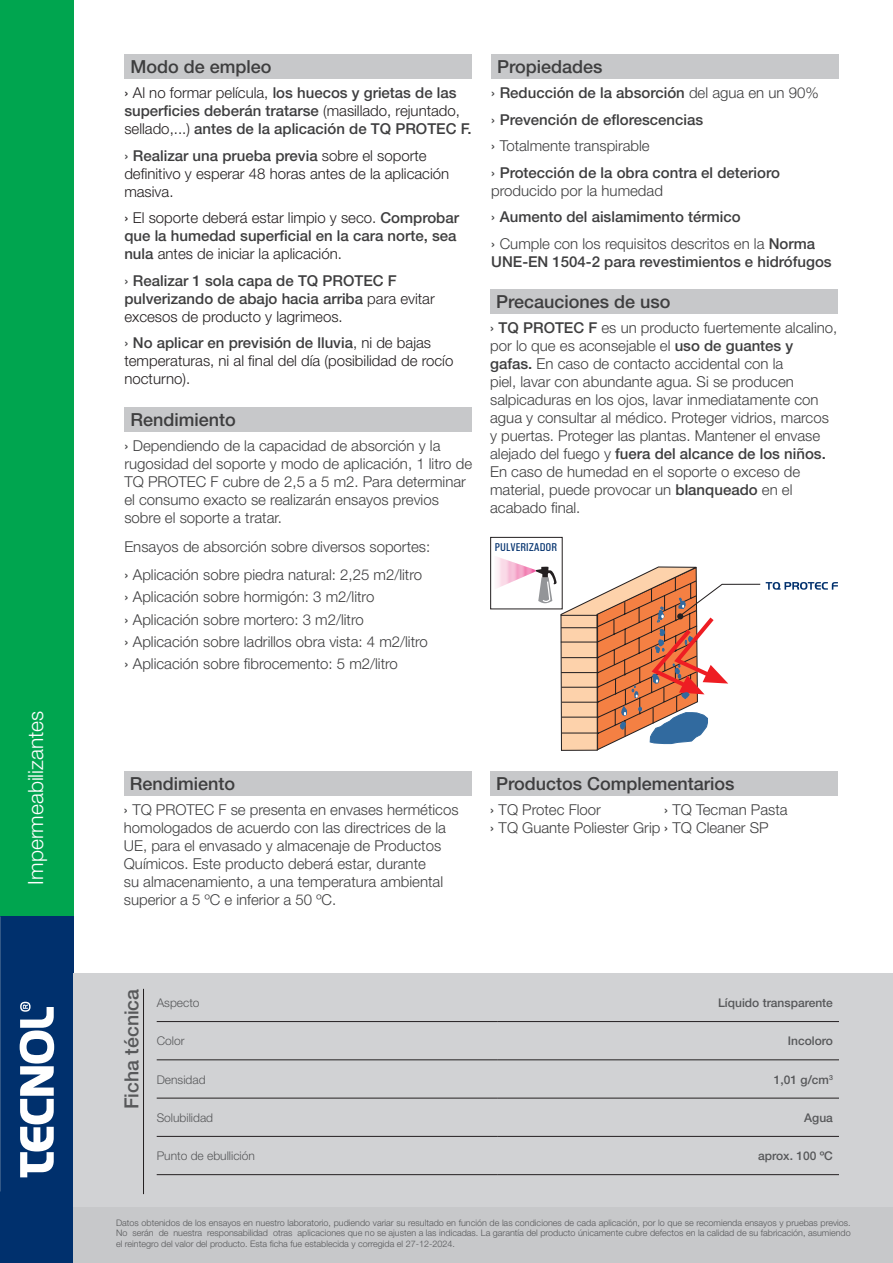
<style>
.page{position:relative;width:893px;height:1263px;background:#fff}
.page>*{position:absolute;margin:0;border:0;box-sizing:border-box;transform-origin:0 0}
.t1{font:300 21px "Helvetica Neue";color:#fff}
.Ficha_técnica{font:500 19.5px "Helvetica Neue";color:#57585a}
.Subtitulos{font:500 18px "Helvetica Neue LT Pro";color:#3e3e3f}
.Texto{font:300 15px/18px "Helvetica Neue LT Pro";color:#3e3e3f}
.t2{font:500 15px/18px "Helvetica Neue LT Pro";color:#3e3e3f}
.t3{font:300 15px/18px "Helvetica Neue LT Pro";color:#231f20}
.TITOLS{font:500 12px "Helvetica Neue";color:#57585a}
.TITOLS-2{font:300 12px "Helvetica Neue";color:#57585a}
.t4{font:500 condensed 11.4px "Univers";color:#00306d}
.t5{font:300 9px/10.5px "Helvetica Neue";color:#57585a;text-align:justify}
.s1{font-weight:400;color:#231f20}
.s2{font-weight:300;color:#231f20}
.s3{font-weight:400;color:#3e3e3f}
.s4{font-weight:500;color:#3e3e3f}
.s5{font-weight:400}
.s6{font-weight:300}
.s7{font-weight:500}
</style>
<div class="page">
<div style="left:0;top:0;width:74px;height:1263px;background:#00a54f"></div>
<div style="left:0;top:916px;width:74px;height:347px;background:#00306d"></div>
<svg style="left:20px;top:1002px;width:34px;height:175px"></svg>
<div style="left:74px;top:1207px;width:819px;height:56px;background:#c7c8ca"></div>
<div style="left:74px;top:974px;width:819px;height:233px;background:#d1d2d4"></div>
<hr style="left:143px;top:989px;width:1px;height:205px;background:#231f20">
<div style="left:491px;top:54px;width:348px;height:25px;background:#c7c8ca"></div>
<div style="left:490px;top:771px;width:348px;height:25px;background:#c7c8ca"></div>
<div style="left:124px;top:54px;width:348px;height:25px;background:#c7c8ca"></div>
<div style="left:124px;top:407px;width:348px;height:25px;background:#c7c8ca"></div>
<div style="left:124px;top:771px;width:348px;height:25px;background:#c7c8ca"></div>
<div style="left:490px;top:289px;width:348px;height:25px;background:#c7c8ca"></div>
<hr style="left:157px;top:1174px;width:341px;height:1px;background:#231f20">
<hr style="left:498px;top:1174px;width:341px;height:1px;background:#231f20">
<hr style="left:157px;top:1021px;width:341px;height:1px;background:#231f20">
<hr style="left:498px;top:1021px;width:341px;height:1px;background:#231f20">
<hr style="left:157px;top:1059px;width:341px;height:1px;background:#231f20">
<hr style="left:498px;top:1059px;width:341px;height:1px;background:#231f20">
<hr style="left:157px;top:1098px;width:341px;height:1px;background:#231f20">
<hr style="left:498px;top:1098px;width:341px;height:1px;background:#231f20">
<hr style="left:157px;top:1136px;width:341px;height:1px;background:#231f20">
<hr style="left:498px;top:1136px;width:341px;height:1px;background:#231f20">
<div style="left:490px;top:537px;width:73px;height:72px;border:1px solid #231f20"></div>
<svg style="left:493px;top:555px;width:345px;height:196px"></svg>
<h1 class="t1" style="left:23px;top:884px;width:175px;rotate:-90deg">Impermeabilizantes</h1>
<p class="Subtitulos" style="left:130px;top:56px;width:143px">Modo de empleo</p>
<p class="t2" style="left:124px;top:84px;width:349px"><span class="s1">›</span> <span class="s2">Al no formar película,</span> los huecos y grietas de las superficies deberán tratarse <span class="s2">(masillado, rejuntado, sellado,...)</span> antes de la aplicación de TQ PROTEC F.</p>
<p class="t3" style="left:124px;top:146px;width:326px"><span class="s3">›</span> <span class="s4">Realizar una prueba previa</span> sobre el soporte definitivo y esperar 48 horas antes de la aplicación masiva.</p>
<p class="t3" style="left:124px;top:208px;width:336px"><span class="s5">›</span> El soporte deberá estar limpio y seco. <span class="s4">Comprobar que la humedad superficial en la cara norte, sea nula</span> antes de iniciar la aplicación.</p>
<p class="t2" style="left:124px;top:271px;width:312px"><span class="s5">›</span> Realizar 1 sola capa de TQ PROTEC F pulverizando de abajo hacia arriba <span class="s2">para evitar excesos de producto y lagrimeos.</span></p>
<p class="t3" style="left:124px;top:333px;width:330px"><span class="s3">›</span> <span class="s4">No aplicar en previsión de lluvia</span>, ni de bajas temperaturas, ni al final del día (posibilidad de rocío nocturno).</p>
<p class="Subtitulos" style="left:130px;top:408px;width:107px">Rendimiento</p>
<p class="Texto" style="left:124px;top:436px;width:349px"><span class="s5">›</span> Dependiendo de la capacidad de absorción y la rugosidad del soporte y modo de aplicación, 1 litro de TQ PROTEC F cubre de 2,5 a 5 m2. Para determinar el consumo exacto se realizarán ensayos previos sobre el soporte a tratar.</p>
<p class="Texto" style="left:124px;top:537px;width:307px">Ensayos de absorción sobre diversos soportes:</p>
<p class="Texto" style="left:124px;top:565px;width:299px"><span class="s5">›</span> Aplicación sobre piedra natural: 2,25 m2/litro</p>
<p class="Texto" style="left:124px;top:588px;width:251px"><span class="s5">›</span> Aplicación sobre hormigón: 3 m2/litro</p>
<p class="Texto" style="left:124px;top:610px;width:241px"><span class="s5">›</span> Aplicación sobre mortero: 3 m2/litro</p>
<p class="Texto" style="left:124px;top:632px;width:305px"><span class="s5">›</span> Aplicación sobre ladrillos obra vista: 4 m2/litro</p>
<p class="Texto" style="left:124px;top:654px;width:275px"><span class="s5">›</span> Aplicación sobre fibrocemento: 5 m2/litro</p>
<p class="Subtitulos" style="left:497px;top:56px;width:107px">Propiedades</p>
<p class="t2" style="left:491px;top:84px;width:329px"><span class="s5">›</span> Reducción de la absorción <span class="s6">del agua en un 90%</span></p>
<p class="t2" style="left:491px;top:110px;width:213px"><span class="s5">›</span> Prevención de eflorescencias</p>
<p class="Texto" style="left:491px;top:136px;width:160px"><span class="s5">›</span> Totalmente transpirable</p>
<p class="t2" style="left:491px;top:163px;width:290px"><span class="s5">›</span> Protección de la obra contra el deterioro <span class="s6">producido por la humedad</span></p>
<p class="t2" style="left:491px;top:208px;width:251px"><span class="s5">›</span> Aumento del aislamimento térmico</p>
<p class="t2" style="left:491px;top:234px;width:342px"><span class="s5">›</span> <span class="s6">Cumple con los requisitos descritos en la</span> Norma<br>UNE-EN 1504-2 para revestimientos e hidrófugos</p>
<p class="Subtitulos" style="left:496px;top:291px;width:176px">Precauciones de uso</p>
<p class="Texto" style="left:490px;top:319px;width:349px"><span class="s5">›</span> <span class="s7">TQ PROTEC F</span> es un producto fuertemente alcalino, por lo que es aconsejable el <span class="s7">uso de guantes y gafas.</span> En caso de contacto accidental con la<br>piel, lavar con abundante agua. Si se producen salpicaduras en los ojos, lavar inmediatamente con agua y consultar al médico. Proteger vidrios, marcos y puertas. Proteger las plantas. Mantener el envase alejado del fuego y <span class="s7">fuera del alcance de los niños.<br></span>En caso de humedad en el soporte o exceso de material, puede provocar un <span class="s7">blanqueado</span> en el acabado final.</p>
<p class="t4" style="left:495px;top:541px;width:64px">PULVERIZADOR</p>
<p class="Subtitulos" style="left:130px;top:772px;width:107px">Rendimiento</p>
<p class="Texto" style="left:124px;top:800px;width:336px"><span class="s5">›</span> TQ PROTEC F se presenta en envases herméticos homologados de acuerdo con las directrices de la UE, para el envasado y almacenaje de Productos Químicos. Este producto deberá estar, durante<br>su almacenamiento, a una temperatura ambiental superior a 5 ºC e inferior a 50 ºC.</p>
<p class="Subtitulos" style="left:496px;top:772px;width:240px">Productos Complementarios</p>
<p class="Texto" style="left:490px;top:800px;width:112px"><span class="s5">›</span> TQ Protec Floor</p>
<p class="Texto" style="left:490px;top:818px;width:280px"><span class="s5">›</span> TQ Guante Poliester Grip <span class="s5">›</span> TQ Cleaner SP</p>
<p class="Texto" style="left:664px;top:800px;width:125px"><span class="s5">›</span> TQ Tecman Pasta</p>
<p class="Ficha_técnica" style="left:120px;top:1109px;width:122px;rotate:-90deg">Ficha técnica</p>
<p class="TITOLS-2" style="left:157px;top:995px;width:44px">Aspecto</p>
<p class="TITOLS" style="left:718px;top:996px;width:116px">Líquido transparente</p>
<p class="TITOLS-2" style="left:157px;top:1034px;width:29px">Color</p>
<p class="TITOLS" style="left:788px;top:1034px;width:47px">Incoloro</p>
<p class="TITOLS-2" style="left:157px;top:1072px;width:50px">Densidad</p>
<p class="TITOLS" style="left:774px;top:1072px;width:61px">1,01 g/cm<sup>3</sup></p>
<p class="TITOLS-2" style="left:157px;top:1110px;width:58px">Solubilidad</p>
<p class="TITOLS" style="left:804px;top:1110px;width:30px">Agua</p>
<p class="TITOLS-2" style="left:157px;top:1148px;width:100px">Punto de ebullición</p>
<p class="TITOLS" style="left:758px;top:1149px;width:76px">aprox. 100 ºC</p>
<p class="t5" style="left:116px;top:1217px;width:736px">Datos obtenidos de los ensayos en nuestro laboratorio, pudiendo variar su resultado en función de las condiciones de cada aplicación, por lo que se recomienda ensayos y pruebas previos.<br>No serán de nuestra responsabilidad otras aplicaciones que no se ajusten a las indicadas. La garantía del producto únicamente cubre defectos en la calidad de su fabricación, asumiendo el reintegro del valor del producto. Esta ficha fue establecida y corregida el 27-12-2024.</p>
</div>
